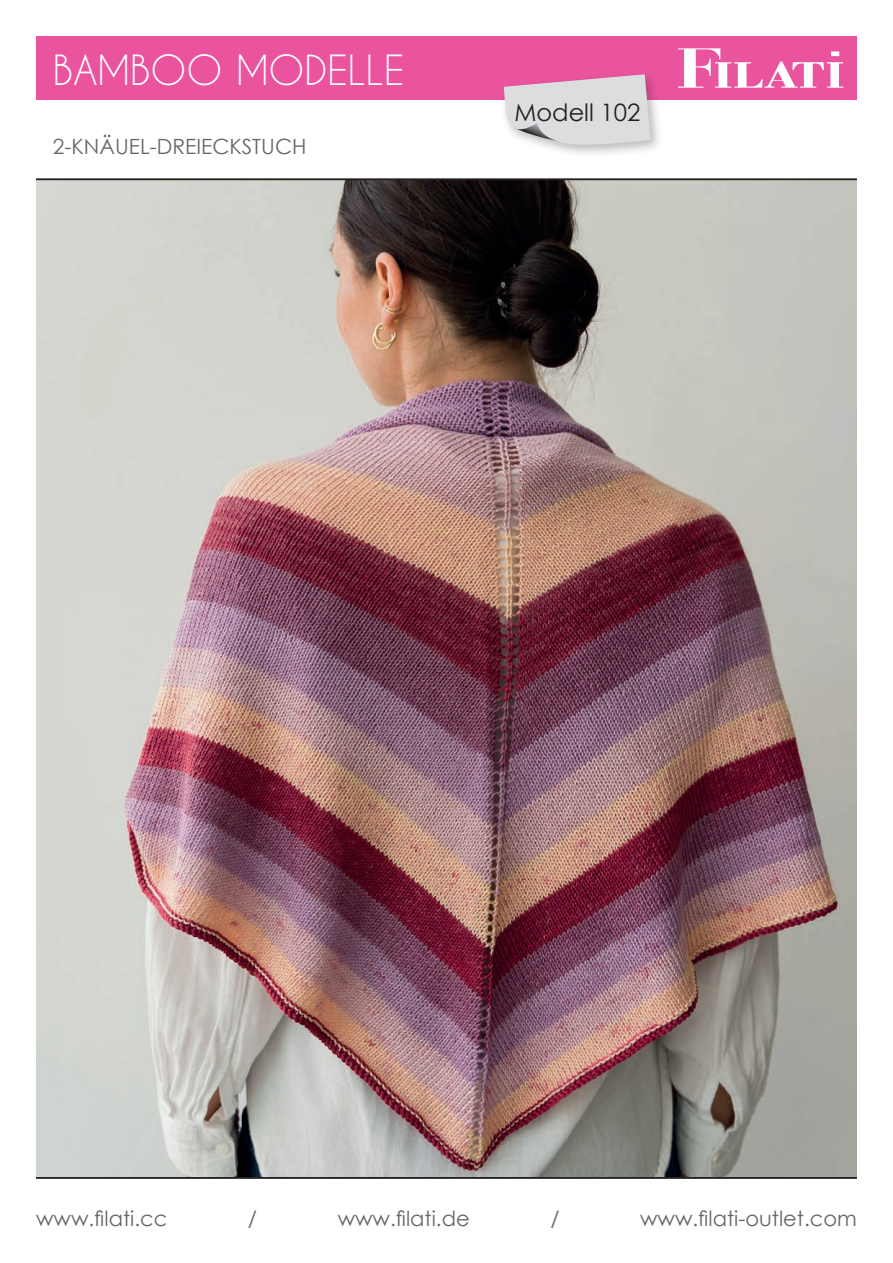
<style>
.page{position:relative;width:893px;height:1263px;background:#fff}
.page>*{position:absolute;margin:0;border:0;box-sizing:border-box;transform-origin:0 0}
.t1{font:39px "Caviar Dreams";color:#fff}
.t2{font:24px "Century Gothic";color:#231f20}
.t3{font:21px "Century Gothic";color:#67676a}
</style>
<div class="page">
<img style="left:36px;top:180px;width:821px;height:997px">
<hr style="left:36px;top:1177px;width:821px;height:1px;background:#231f20">
<hr style="left:36px;top:179px;width:821px;height:1px;background:#231f20">
<div style="left:36px;top:36px;width:821px;height:64px;background:#ea549f"></div>
<svg style="left:678px;top:48px;width:165px;height:40px"></svg>
<div style="left:499px;top:70px;width:165px;height:88px;background:#231f20;opacity:.3"></div>
<svg style="left:504px;top:74px;width:147px;height:76px;background:#dcced7"></svg>
<h1 class="t1" style="left:53px;top:47px;width:353px">BAMBOO MODELLE</h1>
<p class="t3" style="left:53px;top:131px;width:255px">2-KNÄUEL-DREIECKSTUCH</p>
<p class="t2" style="left:514px;top:96px;width:127px">Modell 102</p>
<p class="t3" style="left:36px;top:1204px;width:133px">www.filati.cc</p>
<p class="t3" style="left:248px;top:1204px;width:11px">/</p>
<p class="t3" style="left:338px;top:1204px;width:134px">www.filati.de</p>
<p class="t3" style="left:550px;top:1204px;width:11px">/</p>
<p class="t3" style="left:640px;top:1204px;width:218px">www.filati-outlet.com</p>
</div>
